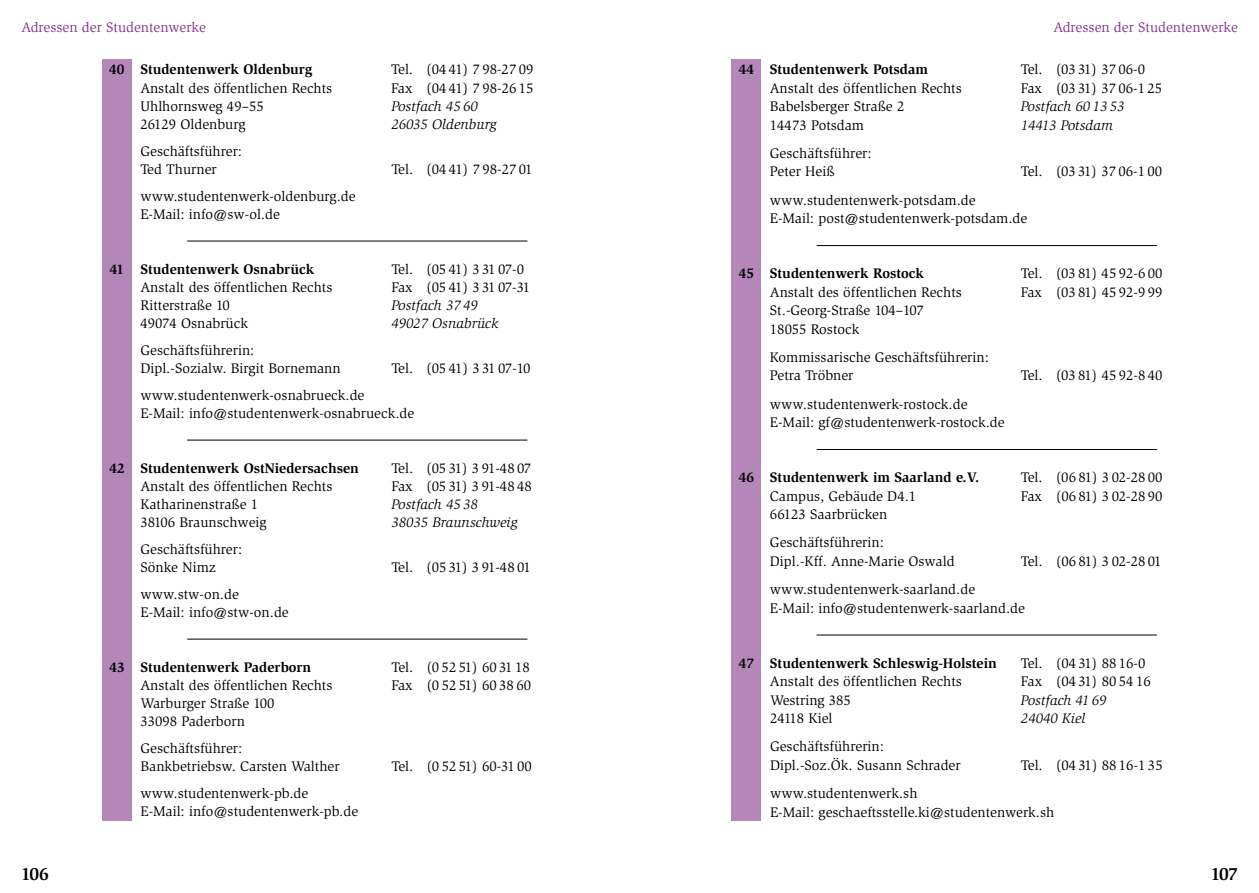
<style>
.page{position:relative;width:1259px;height:893px;background:#fff}
.page>*{position:absolute;margin:0;border:0;box-sizing:border-box;transform-origin:0 0}
.t1{font:700 18px "Slimbach";letter-spacing:-.055em;color:#000}
.t2{font:14.25px/18px "Slimbach";color:#000}
.t3{font:700 14.25px "Slimbach";color:#000}
.t4{font:italic 14.25px "Slimbach";color:#000}
.t5{font:14.25px "Slimbach";color:#82368c}
.t6{font:14.25px "Slimbach";letter-spacing:-.02em;color:#000}
.t7{font:14.25px "Slimbach";letter-spacing:-.055em;color:#000}
.t8{font:14.25px "Slimbach";letter-spacing:-.035em;color:#000}
.t9{font:14.25px "Slimbach";letter-spacing:-.075em;color:#000}
.t10{font:14.25px "Slimbach";letter-spacing:-.045em;color:#000}
</style>
<div class="page">
<div style="left:102px;top:60px;width:30px;height:761px;background:#b486ba"></div>
<div style="left:731px;top:60px;width:30px;height:761px;background:#b486ba"></div>
<hr style="left:816px;top:245px;width:341px;height:1px;background:#000">
<hr style="left:816px;top:449px;width:341px;height:1px;background:#000">
<hr style="left:816px;top:635px;width:341px;height:1px;background:#000">
<hr style="left:187px;top:241px;width:340px;height:1px;background:#000">
<hr style="left:187px;top:440px;width:340px;height:1px;background:#000">
<hr style="left:187px;top:639px;width:340px;height:1px;background:#000">
<p class="t5" style="left:21px;top:19px;width:186px">Adressen der Studentenwerke</p>
<p class="t3" style="left:109px;top:61px;width:205px">40 Studentenwerk Oldenburg</p>
<p class="t2" style="left:391px;top:61px;width:144px">Tel. (04 41) 7 98-27 09</p>
<p class="t2" style="left:140px;top:79px;width:193px">Anstalt des öffentlichen Rechts</p>
<p class="t2" style="left:391px;top:79px;width:144px">Fax (04 41) 7 98-26 15</p>
<p class="t2" style="left:140px;top:97px;width:125px">Uhlhornsweg 49–55</p>
<p class="t4" style="left:391px;top:98px;width:88px">Postfach 45 60</p>
<p class="t2" style="left:140px;top:115px;width:107px">26129 Oldenburg</p>
<p class="t4" style="left:391px;top:116px;width:107px">26035 Oldenburg</p>
<p class="t2" style="left:140px;top:142px;width:103px">Geschäftsführer:<br>Ted Thurner</p>
<p class="t2" style="left:391px;top:160px;width:143px">Tel. (04 41) 7 98-27 01</p>
<p class="t2" style="left:140px;top:188px;width:217px">www.studentenwerk-oldenburg.de<br>E-Mail: info@sw-ol.de</p>
<p class="t3" style="left:110px;top:260px;width:206px">41 Studentenwerk Osnabrück</p>
<p class="t10" style="left:391px;top:261px;width:134px">Tel. (05 41) 3 31 07-0</p>
<p class="t2" style="left:140px;top:278px;width:193px">Anstalt des öffentlichen Rechts</p>
<p class="t7" style="left:391px;top:279px;width:140px">Fax (05 41) 3 31 07-31</p>
<p class="t2" style="left:140px;top:296px;width:91px">Ritterstraße 10</p>
<p class="t4" style="left:391px;top:297px;width:88px">Postfach 37 49</p>
<p class="t2" style="left:140px;top:314px;width:109px">49074 Osnabrück</p>
<p class="t4" style="left:391px;top:315px;width:109px">49027 Osnabrück</p>
<p class="t2" style="left:140px;top:341px;width:202px">Geschäftsführerin:<br>Dipl.-Sozialw. Birgit Bornemann</p>
<p class="t7" style="left:391px;top:360px;width:141px">Tel. (05 41) 3 31 07-10</p>
<p class="t2" style="left:140px;top:387px;width:275px">www.studentenwerk-osnabrueck.de<br>E-Mail: info@studentenwerk-osnabrueck.de</p>
<p class="t3" style="left:109px;top:459px;width:251px">42 Studentenwerk OstNiedersachsen</p>
<p class="t8" style="left:391px;top:460px;width:141px">Tel. (05 31) 3 91-48 07</p>
<p class="t2" style="left:140px;top:477px;width:193px">Anstalt des öffentlichen Rechts</p>
<p class="t6" style="left:391px;top:478px;width:142px">Fax (05 31) 3 91-48 48</p>
<p class="t2" style="left:140px;top:495px;width:119px">Katharinenstraße 1</p>
<p class="t4" style="left:391px;top:496px;width:88px">Postfach 45 38</p>
<p class="t2" style="left:140px;top:513px;width:128px">38106 Braunschweig</p>
<p class="t4" style="left:391px;top:514px;width:128px">38035 Braunschweig</p>
<p class="t2" style="left:140px;top:540px;width:103px">Geschäftsführer:<br>Sönke Nimz</p>
<p class="t9" style="left:391px;top:559px;width:141px">Tel. (05 31) 3 91-48 01</p>
<p class="t2" style="left:140px;top:586px;width:150px">www.stw-on.de<br>E-Mail: info@stw-on.de</p>
<p class="t3" style="left:109px;top:658px;width:203px">43 Studentenwerk Paderborn</p>
<p class="t2" style="left:391px;top:658px;width:140px">Tel. (0 52 51) 60 31 18</p>
<p class="t2" style="left:140px;top:676px;width:193px">Anstalt des öffentlichen Rechts</p>
<p class="t2" style="left:391px;top:676px;width:141px">Fax (0 52 51) 60 38 60</p>
<p class="t2" style="left:140px;top:694px;width:135px">Warburger Straße 100<br>33098 Paderborn</p>
<p class="t2" style="left:140px;top:739px;width:201px">Geschäftsführer:<br>Bankbetriebsw. Carsten Walther</p>
<p class="t2" style="left:391px;top:757px;width:142px">Tel. (0 52 51) 60-31 00</p>
<p class="t2" style="left:141px;top:785px;width:219px">www.studentenwerk-pb.de<br>E-Mail: info@studentenwerk-pb.de</p>
<p class="t5" style="left:1053px;top:19px;width:186px">Adressen der Studentenwerke</p>
<p class="t3" style="left:739px;top:61px;width:191px">44 Studentenwerk Potsdam</p>
<p class="t2" style="left:1020px;top:61px;width:126px">Tel. (03 31) 37 06-0</p>
<p class="t2" style="left:770px;top:79px;width:193px">Anstalt des öffentlichen Rechts</p>
<p class="t2" style="left:1020px;top:79px;width:143px">Fax (03 31) 37 06-1 25</p>
<p class="t2" style="left:770px;top:98px;width:136px">Babelsberger Straße 2</p>
<p class="t4" style="left:1020px;top:99px;width:105px">Postfach 60 13 53</p>
<p class="t2" style="left:770px;top:116px;width:96px">14473 Potsdam</p>
<p class="t4" style="left:1020px;top:117px;width:94px">14413 Potsdam</p>
<p class="t2" style="left:770px;top:144px;width:103px;line-height:18.5px">Geschäftsführer:<br>Peter Heiß</p>
<p class="t2" style="left:1020px;top:163px;width:143px">Tel. (03 31) 37 06-1 00</p>
<p class="t2" style="left:770px;top:191px;width:259px;line-height:18.5px">www.studentenwerk-potsdam.de<br>E-Mail: post@studentenwerk-potsdam.de</p>
<p class="t3" style="left:739px;top:265px;width:187px">45 Studentenwerk Rostock</p>
<p class="t2" style="left:1021px;top:265px;width:143px">Tel. (03 81) 45 92-6 00</p>
<p class="t2" style="left:770px;top:283px;width:193px">Anstalt des öffentlichen Rechts</p>
<p class="t2" style="left:1021px;top:283px;width:143px">Fax (03 81) 45 92-9 99</p>
<p class="t2" style="left:770px;top:301px;width:155px;line-height:18.5px">St.-Georg-Straße 104–107<br>18055 Rostock</p>
<p class="t2" style="left:770px;top:348px;width:220px;line-height:18.5px">Kommissarische Geschäftsführerin:<br>Petra Tröbner</p>
<p class="t2" style="left:1021px;top:367px;width:143px">Tel. (03 81) 45 92-8 40</p>
<p class="t2" style="left:770px;top:395px;width:236px;line-height:18.5px">www.studentenwerk-rostock.de<br>E-Mail: gf@studentenwerk-rostock.de</p>
<p class="t3" style="left:739px;top:469px;width:240px">46 Studentenwerk im Saarland e.V.</p>
<p class="t2" style="left:1021px;top:469px;width:143px">Tel. (06 81) 3 02-28 00</p>
<p class="t2" style="left:770px;top:487px;width:148px">Campus, Gebäude D4.1</p>
<p class="t2" style="left:1021px;top:487px;width:143px">Fax (06 81) 3 02-28 90</p>
<p class="t2" style="left:770px;top:501px;width:119px;line-height:28px">66123 Saarbrücken<br>Geschäftsführerin:</p>
<p class="t2" style="left:770px;top:552px;width:186px">Dipl.-Kff. Anne-Marie Oswald</p>
<p class="t6" style="left:1021px;top:553px;width:142px">Tel. (06 81) 3 02-28 01</p>
<p class="t2" style="left:770px;top:580px;width:257px;line-height:18.5px">www.studentenwerk-saarland.de<br>E-Mail: info@studentenwerk-saarland.de</p>
<p class="t3" style="left:739px;top:655px;width:259px">47 Studentenwerk Schleswig-Holstein</p>
<p class="t2" style="left:1021px;top:654px;width:126px">Tel. (04 31) 88 16-0</p>
<p class="t2" style="left:770px;top:673px;width:193px">Anstalt des öffentlichen Rechts</p>
<p class="t2" style="left:1021px;top:673px;width:131px">Fax (04 31) 80 54 16</p>
<p class="t2" style="left:770px;top:691px;width:82px">Westring 385</p>
<p class="t4" style="left:1021px;top:692px;width:87px">Postfach 41 69</p>
<p class="t2" style="left:770px;top:710px;width:64px">24118 Kiel</p>
<p class="t4" style="left:1021px;top:710px;width:66px">24040 Kiel</p>
<p class="t2" style="left:770px;top:738px;width:192px;line-height:18.5px">Geschäftsführerin:<br>Dipl.-Soz.Ök. Susann Schrader</p>
<p class="t2" style="left:1021px;top:756px;width:143px">Tel. (04 31) 88 16-1 35</p>
<p class="t2" style="left:770px;top:784px;width:286px;line-height:18.5px">www.studentenwerk.sh<br>E-Mail: geschaeftsstelle.ki@studentenwerk.sh</p>
<p class="t1" style="left:21px;top:863px;width:29px">106</p>
<p class="t1" style="left:1210px;top:863px;width:29px">107</p>
</div>
